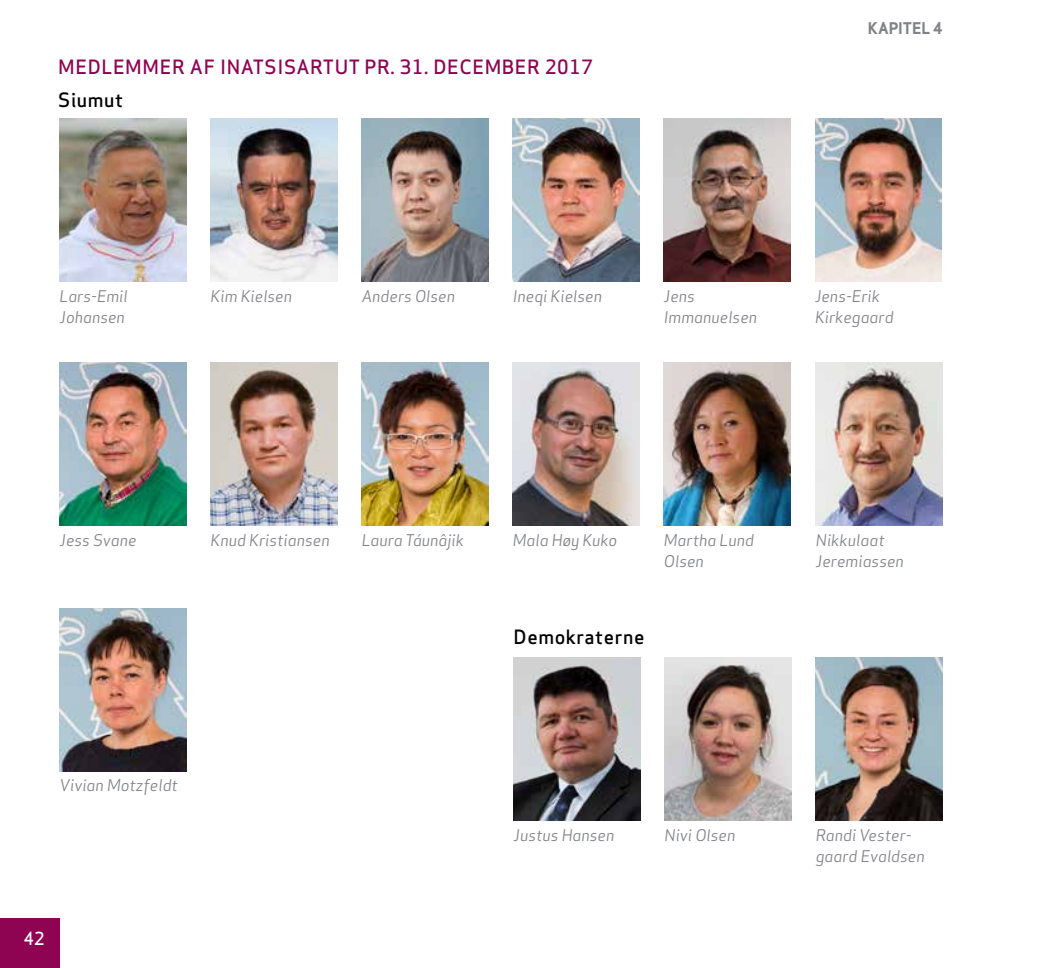
<style>
.page{position:relative;width:1042px;height:968px;background:#fff}
.page>*{position:absolute;margin:0;border:0;box-sizing:border-box;transform-origin:0 0}
.t1{font:500 19.25px "Apex Sans";letter-spacing:.03em;color:#8e0352}
.t2{font:500 19.25px "Apex Sans";letter-spacing:.03em;color:#000}
.t3{font:500 17.5px "Apex Sans";color:#fff}
.t4{font:italic 15.75px/21px "Apex Sans";color:#808285}
.t5{font:700 15.75px "Apex Sans";color:#808285}
</style>
<div class="page">
<div style="left:0;top:918px;width:60px;height:49px;background:#8e0352"></div>
<img style="left:60px;top:363px;width:126px;height:163px">
<img style="left:60px;top:119px;width:126px;height:163px">
<img style="left:816px;top:363px;width:127px;height:163px">
<img style="left:211px;top:363px;width:126px;height:163px">
<img style="left:211px;top:119px;width:126px;height:163px">
<img style="left:60px;top:608px;width:126px;height:163px">
<img style="left:362px;top:363px;width:126px;height:163px">
<img style="left:362px;top:119px;width:126px;height:163px">
<img style="left:513px;top:657px;width:127px;height:163px">
<img style="left:513px;top:363px;width:126px;height:163px">
<img style="left:513px;top:119px;width:126px;height:163px">
<img style="left:664px;top:657px;width:127px;height:163px">
<img style="left:816px;top:657px;width:126px;height:163px">
<img style="left:664px;top:363px;width:126px;height:163px">
<img style="left:664px;top:119px;width:126px;height:163px">
<img style="left:815px;top:119px;width:127px;height:163px">
<p class="t1" style="left:58px;top:50px;width:536px">MEDLEMMER AF INATSISARTUT PR. 31. DECEMBER 2017</p>
<p class="t2" style="left:58px;top:83px;width:66px">Siumut</p>
<p class="t5" style="left:868px;top:18px;width:76px">KAPITEL 4</p>
<p class="t4" style="left:60px;top:284px;width:70px">Lars-Emil<br>Johansen</p>
<p class="t4" style="left:211px;top:284px;width:83px">Kim Kielsen</p>
<p class="t4" style="left:362px;top:284px;width:95px">Anders Olsen</p>
<p class="t4" style="left:513px;top:284px;width:91px">Ineqi Kielsen</p>
<p class="t4" style="left:664px;top:284px;width:95px">Jens<br>Immanuelsen</p>
<p class="t4" style="left:815px;top:284px;width:80px">Jens-Erik<br>Kirkegaard</p>
<p class="t4" style="left:60px;top:528px;width:79px">Jess Svane</p>
<p class="t4" style="left:816px;top:528px;width:89px">Nikkulaat<br>Jeremiassen</p>
<p class="t4" style="left:664px;top:528px;width:92px">Martha Lund<br>Olsen</p>
<p class="t4" style="left:513px;top:528px;width:106px">Mala Høy Kuko</p>
<p class="t4" style="left:211px;top:528px;width:121px">Knud Kristiansen</p>
<p class="t4" style="left:362px;top:528px;width:104px">Laura Táunâjik</p>
<p class="t2" style="left:513px;top:620px;width:132px">Demokraterne</p>
<p class="t4" style="left:60px;top:773px;width:120px">Vivian Motzfeldt</p>
<p class="t3" style="left:24px;top:923px;width:22px">42</p>
<p class="t4" style="left:513px;top:822px;width:102px">Justus Hansen</p>
<p class="t4" style="left:664px;top:822px;width:72px">Nivi Olsen</p>
<p class="t4" style="left:816px;top:822px;width:111px">Randi Vester&shy;gaard Evaldsen</p>
</div>
